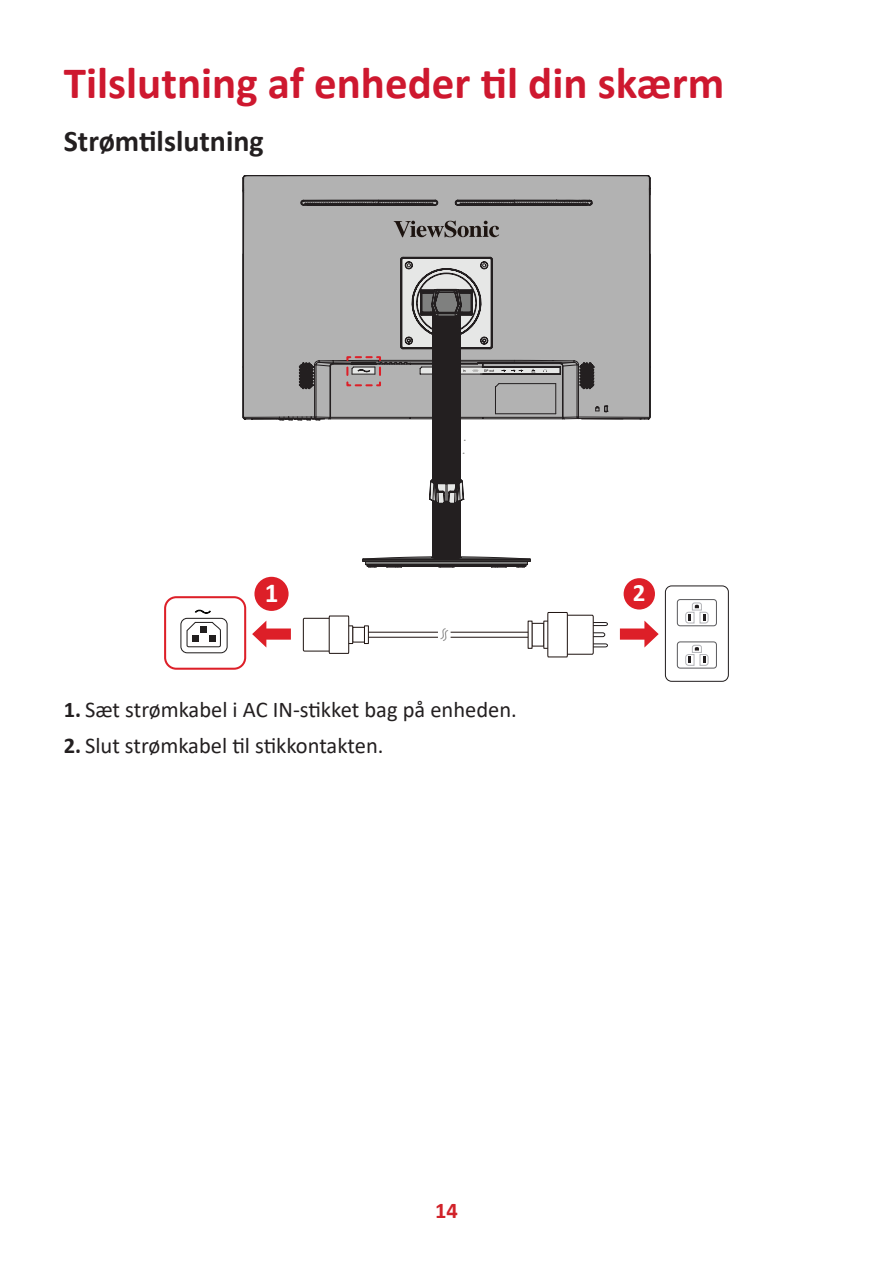
<style>
.page{position:relative;width:893px;height:1263px;background:#fff}
.page>*{position:absolute;margin:0;border:0;box-sizing:border-box;transform-origin:0 0}
.t1{font:700 45px "Calibri";color:#ce182f}
.t2{font:700 30px "Calibri";color:#231f20}
.t3{font:700 27px "Calibri";color:#fff}
.t4{font:700 24.9px "Calibri";color:#fff}
.t5{font:22.5px "Calibri";color:#231f20}
.t6{font:700 22.5px "Calibri";color:#d1232a}
.s1{font-weight:700}
</style>
<div class="page">
<svg style="left:619px;top:620px;width:40px;height:28px"></svg>
<div style="left:623px;top:577px;width:33px;height:33px;background:#dd1f28;border-radius:50%"></div>
<div style="left:622px;top:576px;width:35px;height:35px;border:2px solid #fff;border-radius:50%"></div>
<div style="left:665px;top:585px;width:64px;height:97px;border:1px solid #231f20;border-radius:6px"></div>
<div style="left:677px;top:599px;width:40px;height:27px;border:1px solid #5c5c5f;border-radius:3px"></div>
<svg style="left:685px;top:602px;width:24px;height:22px"></svg>
<div style="left:677px;top:641px;width:40px;height:28px;border:1px solid #5c5c5f;border-radius:3px"></div>
<svg style="left:685px;top:644px;width:24px;height:22px"></svg>
<div style="left:164px;top:596px;width:82px;height:74px;border:2px solid #dd1f28;border-radius:11px"></div>
<svg style="left:252px;top:620px;width:39px;height:28px"></svg>
<div style="left:253px;top:576px;width:37px;height:36px;background:#dd1f28;border-radius:50%"></div>
<div style="left:252px;top:575px;width:39px;height:38px;border:2px solid #fff;border-radius:50%"></div>
<div style="left:531px;top:623px;width:13px;height:24px;background:#fff;border:1px solid #211613"></div>
<svg style="left:594px;top:622px;width:14px;height:4px"></svg>
<svg style="left:594px;top:643px;width:14px;height:4px"></svg>
<div style="left:590px;top:632px;width:15px;height:5px;border:1px solid #231f20;border-radius:2px"></div>
<div style="left:552px;top:615px;width:41px;height:39px;background:#fff"></div>
<div style="left:552px;top:615px;width:42px;height:40px;border:1px solid #211613"></div>
<svg style="left:543px;top:612px;width:25px;height:46px"></svg>
<div style="left:352px;top:627px;width:13px;height:16px;background:#fff;border:1px solid #211613"></div>
<div style="left:303px;top:618px;width:42px;height:34px;border:1px solid #211613"></div>
<svg style="left:328px;top:615px;width:26px;height:39px"></svg>
<svg style="left:363px;top:621px;width:170px;height:28px"></svg>
<svg style="left:186px;top:621px;width:35px;height:27px"></svg>
<div style="left:200px;top:626px;width:7px;height:7px;background:#211e1e"></div>
<svg style="left:194px;top:609px;width:17px;height:5px"></svg>
<div style="left:180px;top:618px;width:48px;height:35px;border:1px solid #211e1e;border-radius:6px"></div>
<svg style="left:434px;top:558px;width:97px;height:8px"></svg>
<svg style="left:374px;top:504px;width:145px;height:54px"></svg>
<svg style="left:243px;top:175px;width:407px;height:245px;background:#ababab"></svg>
<svg style="left:279px;top:200px;width:321px;height:304px"></svg>
<h1 class="t1" style="left:64px;top:51px;width:662px">Tilslutning af enheder til din skærm</h1>
<h2 class="t2" style="left:64px;top:120px;width:201px">Strømtilslutning</h2>
<p class="t3" style="left:265px;top:574px;width:15px">1</p>
<p class="t4" style="left:633px;top:575px;width:14px">2</p>
<p class="t5" style="left:64px;top:694px;width:455px"><span class="s1">1.</span> Sæt strømkabel i AC IN-stikket bag på enheden.</p>
<p class="t5" style="left:64px;top:730px;width:321px"><span class="s1">2.</span> Slut strømkabel til stikkontakten.</p>
<p class="t6" style="left:435px;top:1194px;width:24px">14</p>
</div>
